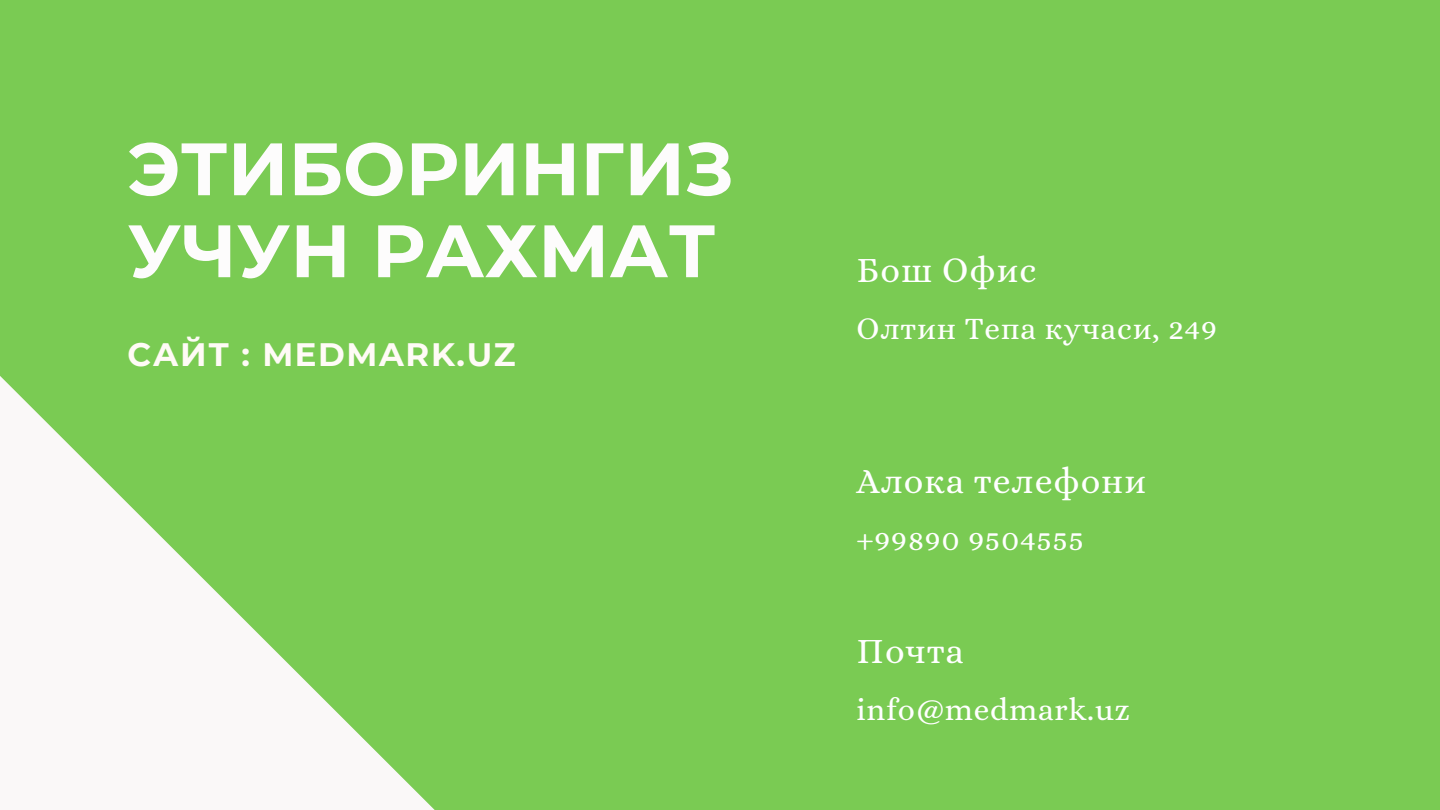
<style>
.page{position:relative;width:1440px;height:810px;background:#7acb53}
.page>*{position:absolute;margin:0;border:0;box-sizing:border-box;transform-origin:0 0}
.t1{font:700 74.1px/82px "Montserrat";color:#fdfcfc}
.t2{font:35.9px "Alice";letter-spacing:.025em;color:#fff}
.t3{font:700 32.4px "Montserrat";letter-spacing:.05em;color:#fffbf6}
.t4{font:31.4px "Alice";letter-spacing:.025em;color:#fff}
</style>
<div class="page">
<svg style="left:0;top:376px;width:435px;height:434px"></svg>
<h1 class="t1" style="left:128px;top:128px;width:608px">ЭТИБОРИНГИЗ<br>УЧУН РАХМАТ</h1>
<p class="t3" style="left:128px;top:335px;width:389px">САЙТ : MEDMARK.UZ</p>
<p class="t2" style="left:857px;top:250px;width:181px">Бош Офис</p>
<p class="t4" style="left:857px;top:310px;width:362px">Олтин Тепа кучаси, 249</p>
<p class="t2" style="left:857px;top:461px;width:291px">Алока телефони</p>
<p class="t4" style="left:857px;top:521px;width:229px">+99890 9504555</p>
<p class="t2" style="left:857px;top:630px;width:109px">Почта</p>
<p class="t4" style="left:857px;top:691px;width:275px">info@medmark.uz</p>
</div>
